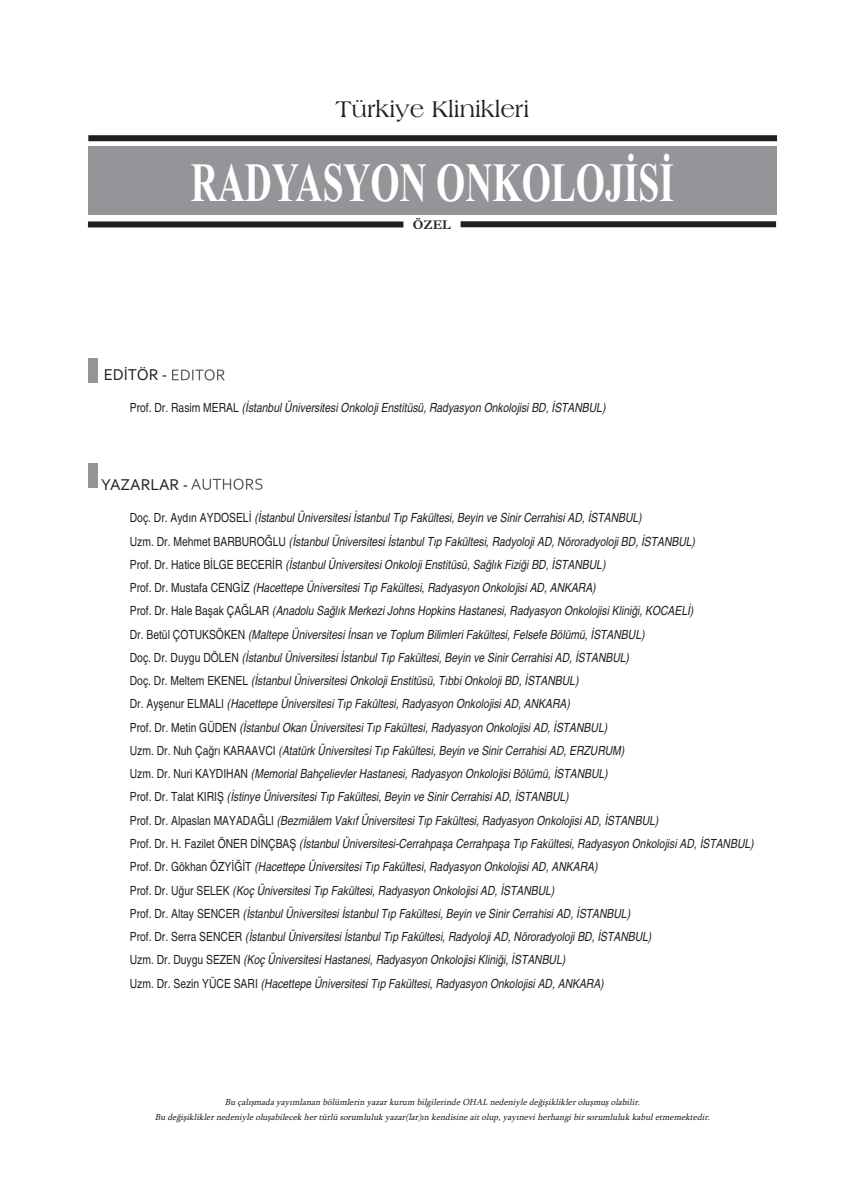
<style>
.page{position:relative;width:865px;height:1197px;background:#fff}
.page>*{position:absolute;margin:0;border:0;box-sizing:border-box;transform-origin:0 0}
.t1{font:700 55.35px "Times New Roman";color:#fff;scale:.68 1}
.t2{font:24px "Americana BT Roman";color:#231f20}
.t3{font:16.5px "Corbel";color:#231f20}
.t4{font:700 13.5px "Garamond";color:#231f20}
.t5{font:italic condensed 12.6px/23.2px "Helvetica";color:#231f20}
.t6{font:italic 9px/15px "Sylfaen";color:#231f20;text-align:center}
.s1{font-style:normal}
</style>
<div class="page">
<div style="left:88px;top:147px;width:688px;height:68px;background:#939598"></div>
<div style="left:88px;top:135px;width:689px;height:6px;background:#231f20"></div>
<div style="left:88px;top:221px;width:315px;height:6px;background:#231f20"></div>
<div style="left:460px;top:221px;width:316px;height:6px;background:#231f20"></div>
<div style="left:88px;top:358px;width:9px;height:25px;background:#939598"></div>
<svg style="left:172px;top:369px;width:52px;height:11px"></svg>
<div style="left:88px;top:463px;width:9px;height:25px;background:#939598"></div>
<svg style="left:191px;top:478px;width:71px;height:12px"></svg>
<h2 class="t2" style="left:335px;top:94px;width:195px">Türkiye Klinikleri</h2>
<h1 class="t1" style="left:191px;top:149px;width:712px">RADYASYON ONKOLOJİSİ</h1>
<p class="t4" style="left:413px;top:216px;width:39px">ÖZEL</p>
<h3 class="t3" style="left:104px;top:365px;width:65px">EDİTÖR -</h3>
<p class="t5" style="left:130px;top:396px;width:477px"><span class="s1">Prof. Dr. Rasim MERAL</span> (İstanbul Üniversitesi Onkoloji Enstitüsü, Radyasyon Onkolojisi BD, İSTANBUL)</p>
<h3 class="t3" style="left:101px;top:474px;width:88px">YAZARLAR -</h3>
<p class="t5" style="left:130px;top:506px;width:625px"><span class="s1">Doç. Dr. Aydın AYDOSELİ</span> (İstanbul Üniversitesi İstanbul Tıp Fakültesi, Beyin ve Sinir Cerrahisi AD, İSTANBUL)<br><span class="s1">Uzm. Dr. Mehmet BARBUROĞLU</span> (İstanbul Üniversitesi İstanbul Tıp Fakültesi, Radyoloji AD, Nöroradyoloji BD, İSTANBUL)<br><span class="s1">Prof. Dr. Hatice BİLGE BECERİR</span> (İstanbul Üniversitesi Onkoloji Enstitüsü, Sağlık Fiziği BD, İSTANBUL)<br><span class="s1">Prof. Dr. Mustafa CENGİZ</span> (Hacettepe Üniversitesi Tıp Fakültesi, Radyasyon Onkolojisi AD, ANKARA)<br><span class="s1">Prof. Dr. Hale Başak ÇAĞLAR</span> (Anadolu Sağlık Merkezi Johns Hopkins Hastanesi, Radyasyon Onkolojisi Kliniği, KOCAELİ)<br><span class="s1">Dr. Betül ÇOTUKSÖKEN</span> (Maltepe Üniversitesi İnsan ve Toplum Bilimleri Fakültesi, Felsefe Bölümü, İSTANBUL)<br><span class="s1">Doç. Dr. Duygu DÖLEN</span> (İstanbul Üniversitesi İstanbul Tıp Fakültesi, Beyin ve Sinir Cerrahisi AD, İSTANBUL)<br><span class="s1">Doç. Dr. Meltem EKENEL</span> (İstanbul Üniversitesi Onkoloji Enstitüsü, Tıbbi Onkoloji BD, İSTANBUL)<br><span class="s1">Dr. Ayşenur ELMALI</span> (Hacettepe Üniversitesi Tıp Fakültesi, Radyasyon Onkolojisi AD, ANKARA)<br><span class="s1">Prof. Dr. Metin GÜDEN</span> (İstanbul Okan Üniversitesi Tıp Fakültesi, Radyasyon Onkolojisi AD, İSTANBUL)<br><span class="s1">Uzm. Dr. Nuh Çağrı KARAAVCI</span> (Atatürk Üniversitesi Tıp Fakültesi, Beyin ve Sinir Cerrahisi AD, ERZURUM)<br><span class="s1">Uzm. Dr. Nuri KAYDIHAN</span> (Memorial Bahçelievler Hastanesi, Radyasyon Onkolojisi Bölümü, İSTANBUL)<br><span class="s1">Prof. Dr. Talat KIRIŞ</span> (İstinye Üniversitesi Tıp Fakültesi, Beyin ve Sinir Cerrahisi AD, İSTANBUL)<br><span class="s1">Prof. Dr. Alpaslan MAYADAĞLI</span> (Bezmiâlem Vakıf Üniversitesi Tıp Fakültesi, Radyasyon Onkolojisi AD, İSTANBUL)<br><span class="s1">Prof. Dr. H. Fazilet ÖNER DİNÇBAŞ</span> (İstanbul Üniversitesi-Cerrahpaşa Cerrahpaşa Tıp Fakültesi, Radyasyon Onkolojisi AD, İSTANBUL)<br><span class="s1">Prof. Dr. Gökhan ÖZYİĞİT</span> (Hacettepe Üniversitesi Tıp Fakültesi, Radyasyon Onkolojisi AD, ANKARA)<br><span class="s1">Prof. Dr. Uğur SELEK</span> (Koç Üniversitesi Tıp Fakültesi, Radyasyon Onkolojisi AD, İSTANBUL)<br><span class="s1">Prof. Dr. Altay SENCER</span> (İstanbul Üniversitesi İstanbul Tıp Fakültesi, Beyin ve Sinir Cerrahisi AD, İSTANBUL)<br><span class="s1">Prof. Dr. Serra SENCER</span> (İstanbul Üniversitesi İstanbul Tıp Fakültesi, Radyoloji AD, Nöroradyoloji BD, İSTANBUL)<br><span class="s1">Uzm. Dr. Duygu SEZEN</span> (Koç Üniversitesi Hastanesi, Radyasyon Onkolojisi Kliniği, İSTANBUL)<br><span class="s1">Uzm. Dr. Sezin YÜCE SARI</span> (Hacettepe Üniversitesi Tıp Fakültesi, Radyasyon Onkolojisi AD, ANKARA)</p>
<p class="t6" style="left:155px;top:1094px;width:559px">Bu çalışmada yayımlanan bölümlerin yazar kurum bilgilerinde OHAL nedeniyle değişiklikler oluşmuş olabilir.<br>Bu değişiklikler nedeniyle oluşabilecek her türlü sorumluluk yazar(lar)ın kendisine ait olup, yayınevi herhangi bir sorumluluk kabul etmemektedir.</p>
</div>
